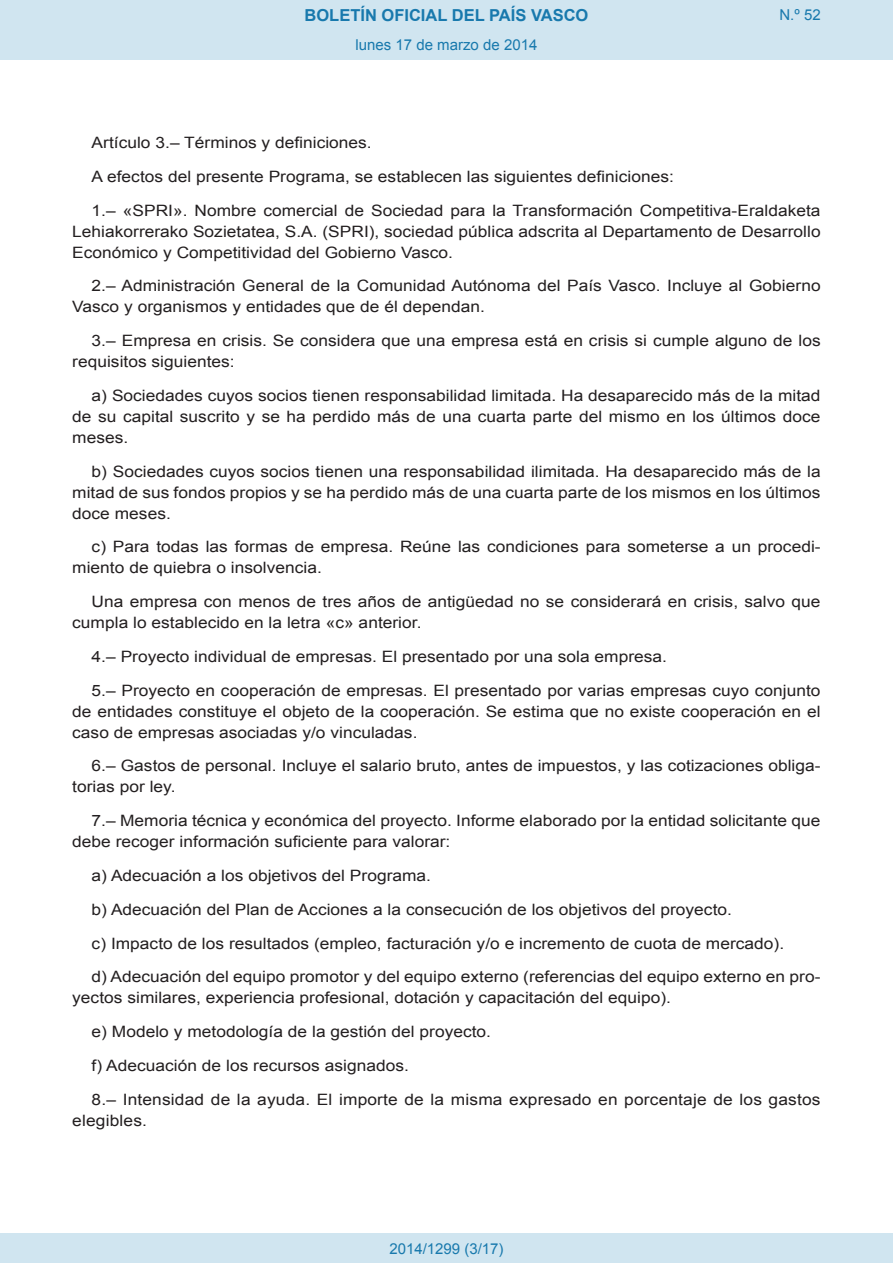
<style>
.page{position:relative;width:893px;height:1263px;background:#fff}
.page>*{position:absolute;margin:0;border:0;box-sizing:border-box;transform-origin:0 0}
.t1{font:700 16.5px "Arial";color:#1879ad}
.BOPVDetalle{font:15.6px/21px "Arial";color:#231f20;scale:1.11 1}
.Paginacion_Centro{font:15px "Arial";color:#1879ad}
</style>
<div class="page">
<div style="left:0;top:0;width:893px;height:60px;background:#d0e5f0"></div>
<div style="left:0;top:1233px;width:893px;height:30px;background:#d0e5f0"></div>
<p class="t1" style="left:305px;top:4px;width:285px">BOLETÍN OFICIAL DEL PAÍS VASCO</p>
<p class="Paginacion_Centro" style="left:356px;top:35px;width:183px">lunes 17 de marzo de 2014</p>
<p class="Paginacion_Centro" style="left:779px;top:5px;width:43px">N.º 52</p>
<p class="BOPVDetalle" style="left:92px;top:132px;width:254px">Artículo 3.– Términos y definiciones.</p>
<p class="BOPVDetalle" style="left:92px;top:166px;width:526px">A efectos del presente Programa, se establecen las siguientes definiciones:</p>
<p class="BOPVDetalle" style="left:72px;top:200px;width:676px;text-align:justify;text-indent:19px">1.– «SPRI». Nombre comercial de Sociedad para la Transformación Competitiva-Eraldaketa Lehiakorrerako Sozietatea, S.A. (SPRI), sociedad pública adscrita al Departamento de Desarrollo Económico y Competitividad del Gobierno Vasco.</p>
<p class="BOPVDetalle" style="left:72px;top:276px;width:676px;text-indent:19px">2.– Administración General de la Comunidad Autónoma del País Vasco. Incluye al Gobierno<br>Vasco y organismos y entidades que de él dependan.</p>
<p class="BOPVDetalle" style="left:72px;top:330px;width:676px;text-indent:19px">3.– Empresa en crisis. Se considera que una empresa está en crisis si cumple alguno de los requisitos siguientes:</p>
<p class="BOPVDetalle" style="left:72px;top:385px;width:676px;text-align:justify;text-indent:19px">a) Sociedades cuyos socios tienen responsabilidad limitada. Ha desaparecido más de la mitad de su capital suscrito y se ha perdido más de una cuarta parte del mismo en los últimos doce meses.</p>
<p class="BOPVDetalle" style="left:72px;top:461px;width:676px;text-align:justify;text-indent:19px">b) Sociedades cuyos socios tienen una responsabilidad ilimitada. Ha desaparecido más de la mitad de sus fondos propios y se ha perdido más de una cuarta parte de los mismos en los últimos doce meses.</p>
<p class="BOPVDetalle" style="left:72px;top:537px;width:676px;text-indent:19px">c) Para todas las formas de empresa. Reúne las condiciones para someterse a un procedi&shy;miento de quiebra o insolvencia.</p>
<p class="BOPVDetalle" style="left:72px;top:591px;width:676px;text-indent:19px">Una empresa con menos de tres años de antigüedad no se considerará en crisis, salvo que cumpla lo establecido en la letra «c» anterior.</p>
<p class="BOPVDetalle" style="left:92px;top:646px;width:520px">4.– Proyecto individual de empresas. El presentado por una sola empresa.</p>
<p class="BOPVDetalle" style="left:72px;top:680px;width:676px;text-align:justify;text-indent:19px">5.– Proyecto en cooperación de empresas. El presentado por varias empresas cuyo conjunto de entidades constituye el objeto de la cooperación. Se estima que no existe cooperación en el caso de empresas asociadas y/o vinculadas.</p>
<p class="BOPVDetalle" style="left:72px;top:756px;width:676px;text-indent:19px">6.– Gastos de personal. Incluye el salario bruto, antes de impuestos, y las cotizaciones obliga&shy;torias por ley.</p>
<p class="BOPVDetalle" style="left:72px;top:810px;width:676px;text-indent:19px">7.– Memoria técnica y económica del proyecto. Informe elaborado por la entidad solicitante que debe recoger información suficiente para valorar:</p>
<p class="BOPVDetalle" style="left:92px;top:865px;width:307px">a) Adecuación a los objetivos del Programa.</p>
<p class="BOPVDetalle" style="left:92px;top:899px;width:578px">b) Adecuación del Plan de Acciones a la consecución de los objetivos del proyecto.</p>
<p class="BOPVDetalle" style="left:92px;top:933px;width:625px">c) Impacto de los resultados (empleo, facturación y/o e incremento de cuota de mercado).</p>
<p class="BOPVDetalle" style="left:72px;top:966px;width:676px;text-indent:19px">d) Adecuación del equipo promotor y del equipo externo (referencias del equipo externo en pro&shy;yectos similares, experiencia profesional, dotación y capacitación del equipo).</p>
<p class="BOPVDetalle" style="left:92px;top:1021px;width:361px">e) Modelo y metodología de la gestión del proyecto.</p>
<p class="BOPVDetalle" style="left:92px;top:1055px;width:287px">f) Adecuación de los recursos asignados.</p>
<p class="BOPVDetalle" style="left:72px;top:1089px;width:676px;text-indent:19px">8.– Intensidad de la ayuda. El importe de la misma expresado en porcentaje de los gastos elegibles.</p>
<p class="Paginacion_Centro" style="left:389px;top:1238px;width:116px">2014/1299 (3/17)</p>
</div>
